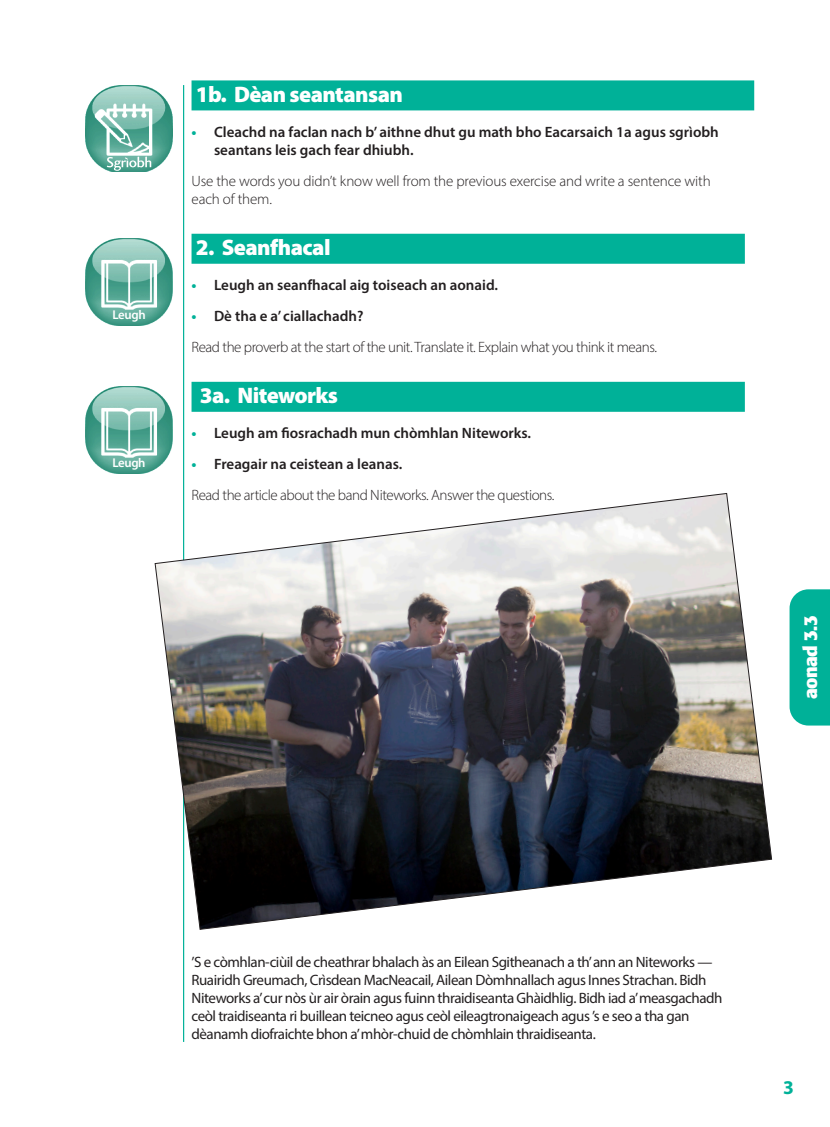
<style>
.page{position:relative;width:830px;height:1127px;background:#fff}
.page>*{position:absolute;margin:0;border:0;box-sizing:border-box;transform-origin:0 0}
.section_sub_1_line{font:900 22.5px "Myriad Pro";letter-spacing:-.025em;color:#fff}
.t1{font:700 19.5px "Myriad Pro";color:#00b198}
.t2{font:700 18.6px "Formata";letter-spacing:-.03em;color:#fff}
.body_gen{font:15px/18px "Myriad Pro";letter-spacing:-.03em;color:#231f20}
.t3{font:600 15px/18px "Myriad Pro";color:#231f20}
.body_english{font:300 15px "Myriad Pro";letter-spacing:-.03em;color:#231f20}
.body_english-2{font:300 15px/18px "Myriad Pro";letter-spacing:-.01em;color:#231f20}
.body_gen-2{font:600 12.75px "Myriad Pro";letter-spacing:-.03em;color:#fff}
.s1{font-weight:700;color:#00b198}
</style>
<div class="page">
<hr style="left:183px;top:85px;width:1px;height:957px;background:#00b198">
<div style="left:191px;top:80px;width:562px;height:30px;background:#00b198"></div>
<div style="left:191px;top:234px;width:553px;height:30px;background:#00b198"></div>
<img style="left:86px;top:85px;width:86px;height:87px">
<svg style="left:107px;top:157px;width:44px;height:14px"></svg>
<img style="left:85px;top:386px;width:87px;height:87px">
<div style="left:191px;top:382px;width:553px;height:30px;background:#00b198"></div>
<img style="left:86px;top:238px;width:86px;height:87px">
<img style="left:154px;top:492px;width:618px;height:438px">
<div style="left:789px;top:589px;width:40px;height:136px;background:#00b198"></div>
<p class="body_gen-2" style="left:112px;top:306px;width:35px">Leugh</p>
<p class="body_gen-2" style="left:112px;top:454px;width:35px">Leugh</p>
<p class="section_sub_1_line" style="left:196px;top:79px;width:208px">1b. Dèan seantansan</p>
<p class="t3" style="left:214px;top:123px;width:506px;text-indent:-23px"><span class="s1">•</span> Cleachd na faclan nach b’ aithne dhut gu math bho Eacarsaich 1a agus sgrìobh seantans leis gach fear dhiubh.</p>
<p class="body_english-2" style="left:191px;top:172px;width:520px">Use the words you didn’t know well from the previous exercise and write a sentence with each of them.</p>
<p class="section_sub_1_line" style="left:196px;top:233px;width:136px">2. Seanfhacal</p>
<p class="t3" style="left:191px;top:276px;width:308px"><span class="s1">•</span> Leugh an seanfhacal aig toiseach an aonaid.</p>
<p class="t3" style="left:191px;top:307px;width:173px"><span class="s1">•</span> Dè tha e a’ ciallachadh?</p>
<p class="body_english" style="left:191px;top:338px;width:466px">Read the proverb at the start of the unit. Translate it. Explain what you think it means.</p>
<p class="section_sub_1_line" style="left:199px;top:381px;width:140px">3a. Niteworks</p>
<p class="t3" style="left:191px;top:424px;width:341px"><span class="s1">•</span> Leugh am fiosrachadh mun chòmhlan Niteworks.</p>
<p class="t3" style="left:191px;top:455px;width:212px"><span class="s1">•</span> Freagair na ceistean a leanas.</p>
<p class="body_english" style="left:191px;top:486px;width:364px">Read the article about the band Niteworks. Answer the questions.</p>
<p class="t2" style="left:798px;top:699px;width:86px;rotate:-90deg">aonad 3.3</p>
<p class="body_gen" style="left:191px;top:953px;width:532px">’S e còmhlan-ciùil de cheathrar bhalach às an Eilean Sgitheanach a th’ ann an Niteworks — Ruairidh Greumach, Crìsdean MacNeacail, Ailean Dòmhnallach agus Innes Strachan. Bidh Niteworks a’ cur nòs ùr air òrain agus fuinn thraidiseanta Ghàidhlig. Bidh iad a’ measgachadh ceòl traidiseanta ri buillean teicneo agus ceòl eileagtronaigeach agus ’s e seo a tha gan dèanamh diofraichte bhon a’ mhòr-chuid de chòmhlain thraidiseanta.</p>
<h2 class="t1" style="left:782px;top:1075px;width:12px">3</h2>
</div>
